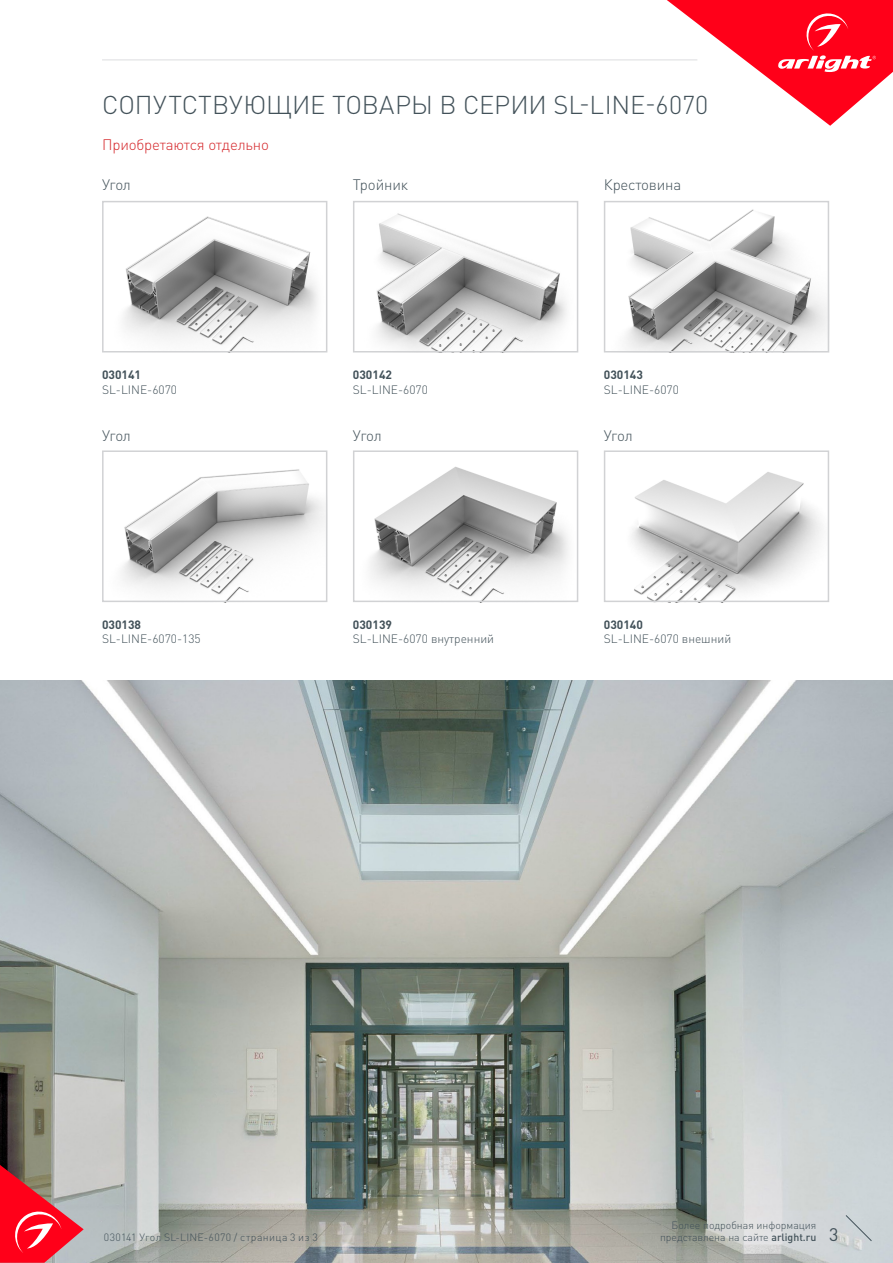
<style>
.page{position:relative;width:893px;height:1263px;background:#fff}
.page>*{position:absolute;margin:0;border:0;box-sizing:border-box;transform-origin:0 0}
.t1{font:300 25.5px "DIN Pro";color:#425159}
.t2{font:18px "DIN Pro";color:#425159}
.t3{font:300 15px "DIN Pro";letter-spacing:-.02em;color:#425159}
.t4{font:300 15px "DIN Pro";letter-spacing:-.01em;color:#d5262a}
.t5{font:300 12px "DIN Pro";color:#425159}
.t6{font:700 12px "DIN Pro";color:#425159}
.t7{font:300 10.5px/12.6px "DIN Pro";color:#425159;text-align:right}
.t8{font:300 10.5px "DIN Pro";letter-spacing:.03em;color:#425159}
.s1{font-weight:500}
</style>
<div class="page">
<img style="left:0;top:680px;width:893px;height:583px">
<svg style="left:0;top:1165px;width:84px;height:98px;background:#db515c"></svg>
<svg style="left:845px;top:1215px;width:27px;height:26px"></svg>
<svg style="left:667px;top:0;width:226px;height:126px"></svg>
<hr style="left:102px;top:60px;width:595px;height:1px;background:#dcdddf">
<img style="left:124px;top:216px;width:194px;height:133px">
<div style="left:102px;top:201px;width:225px;height:151px;border:2px solid #d1d2d4"></div>
<img style="left:626px;top:209px;width:200px;height:140px">
<div style="left:604px;top:201px;width:225px;height:151px;border:2px solid #d1d2d4"></div>
<img style="left:377px;top:213px;width:190px;height:136px">
<div style="left:353px;top:201px;width:225px;height:151px;border:2px solid #d1d2d4"></div>
<img style="left:631px;top:472px;width:191px;height:127px">
<div style="left:604px;top:450px;width:225px;height:152px;border:2px solid #d1d2d4"></div>
<img style="left:370px;top:466px;width:199px;height:133px">
<div style="left:353px;top:450px;width:225px;height:152px;border:2px solid #d1d2d4"></div>
<img style="left:122px;top:469px;width:202px;height:130px">
<div style="left:102px;top:450px;width:225px;height:152px;border:2px solid #d1d2d4"></div>
<h1 class="t1" style="left:102px;top:87px;width:608px">СОПУТСТВУЮЩИЕ ТОВАРЫ В СЕРИИ SL-LINE-6070</h1>
<p class="t4" style="left:102px;top:134px;width:168px">Приобретаются отдельно</p>
<p class="t3" style="left:102px;top:174px;width:30px">Угол</p>
<p class="t3" style="left:353px;top:174px;width:57px">Тройник</p>
<p class="t3" style="left:604px;top:174px;width:79px">Крестовина</p>
<p class="t6" style="left:102px;top:367px;width:41px">030141</p>
<p class="t5" style="left:102px;top:381px;width:76px">SL-LINE-6070</p>
<p class="t6" style="left:353px;top:367px;width:41px">030142</p>
<p class="t5" style="left:353px;top:381px;width:76px">SL-LINE-6070</p>
<p class="t6" style="left:604px;top:367px;width:41px">030143</p>
<p class="t5" style="left:604px;top:381px;width:76px">SL-LINE-6070</p>
<p class="t3" style="left:102px;top:425px;width:30px">Угол</p>
<p class="t3" style="left:353px;top:425px;width:30px">Угол</p>
<p class="t3" style="left:604px;top:425px;width:30px">Угол</p>
<p class="t6" style="left:102px;top:616px;width:41px">030138</p>
<p class="t5" style="left:102px;top:631px;width:100px">SL-LINE-6070-135</p>
<p class="t6" style="left:353px;top:616px;width:41px">030139</p>
<p class="t5" style="left:353px;top:631px;width:143px">SL-LINE-6070 внутренний</p>
<p class="t6" style="left:604px;top:616px;width:41px">030140</p>
<p class="t5" style="left:604px;top:631px;width:129px">SL-LINE-6070 внешний</p>
<p class="t7" style="left:660px;top:1218px;width:158px">Более подробная информация представлена на сайте <span class="s1">arlight.ru</span></p>
<p class="t8" style="left:104px;top:1230px;width:216px">030141 Угол SL-LINE-6070 / страница 3 из 3</p>
<h2 class="t2" style="left:829px;top:1222px;width:11px">3</h2>
</div>
